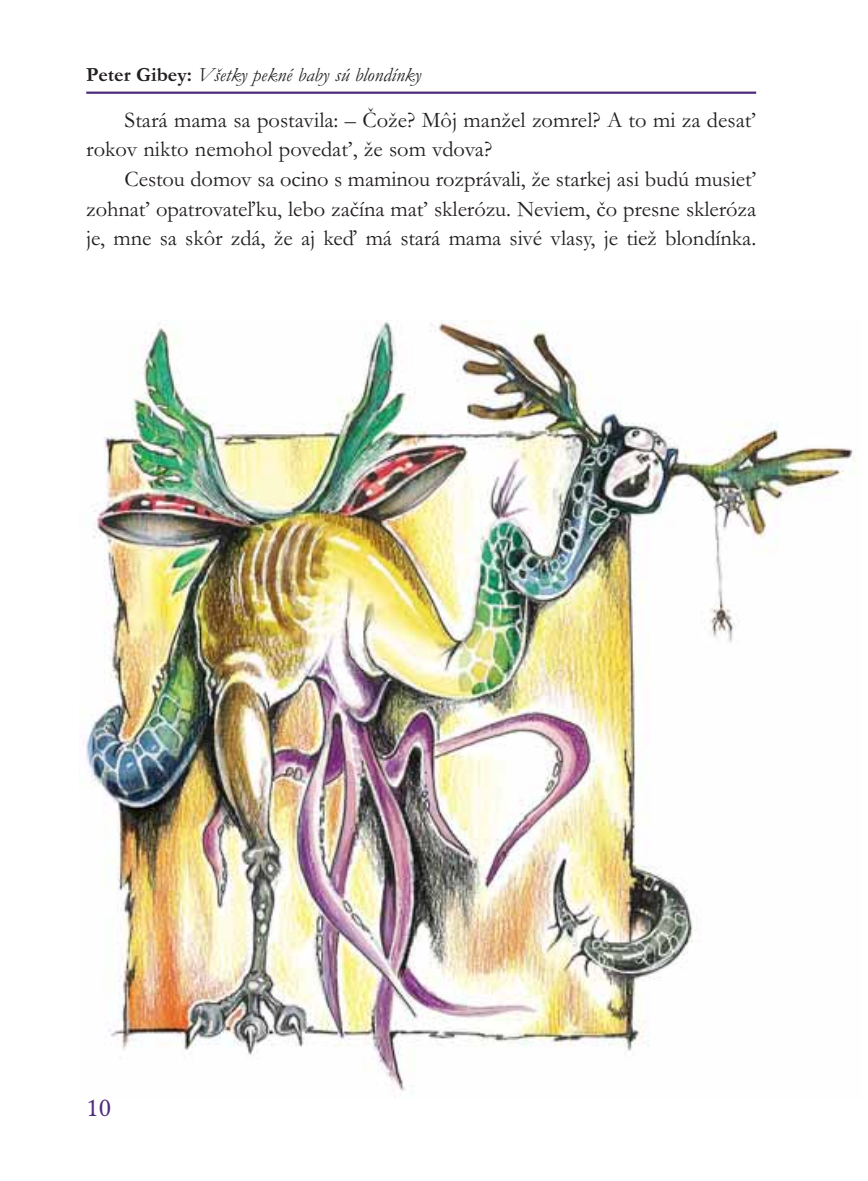
<style>
.page{position:relative;width:868px;height:1181px;background:#fff}
.page>*{position:absolute;margin:0;border:0;box-sizing:border-box;transform-origin:0 0}
.t1{font:27px "Lin Libertine O";color:#4f2b7e}
.t2{font:22.5px/29.7px "Garamond";color:#231f20}
.t3{font:italic 20.25px "Garamond";color:#231f20}
.s1{font-weight:700;font-style:normal}
</style>
<div class="page">
<hr style="left:86px;top:92px;width:670px;height:2px;background:#4f2b7e">
<img style="left:83px;top:320px;width:773px;height:771px">
<p class="t3" style="left:86px;top:68px;width:336px"><span class="s1">Peter Gibey:</span> Všetky pekné baby sú blondínky</p>
<p class="t2" style="left:86px;top:107px;width:671px;text-indent:38px">Stará mama sa postavila: – Čože? Môj manžel zomrel? A to mi za desať rokov nikto nemohol povedať, že som vdova?</p>
<p class="t2" style="left:86px;top:167px;width:671px;text-align:justify;text-indent:38px">Cestou domov sa ocino s maminou rozprávali, že starkej asi budú musieť zohnať opatrovateľku, lebo začína mať sklerózu. Neviem, čo presne skleróza je, mne sa skôr zdá, že aj keď má stará mama sivé vlasy, je tiež blondínka.</p>
<p class="t1" style="left:86px;top:1095px;width:27px">10</p>
</div>
